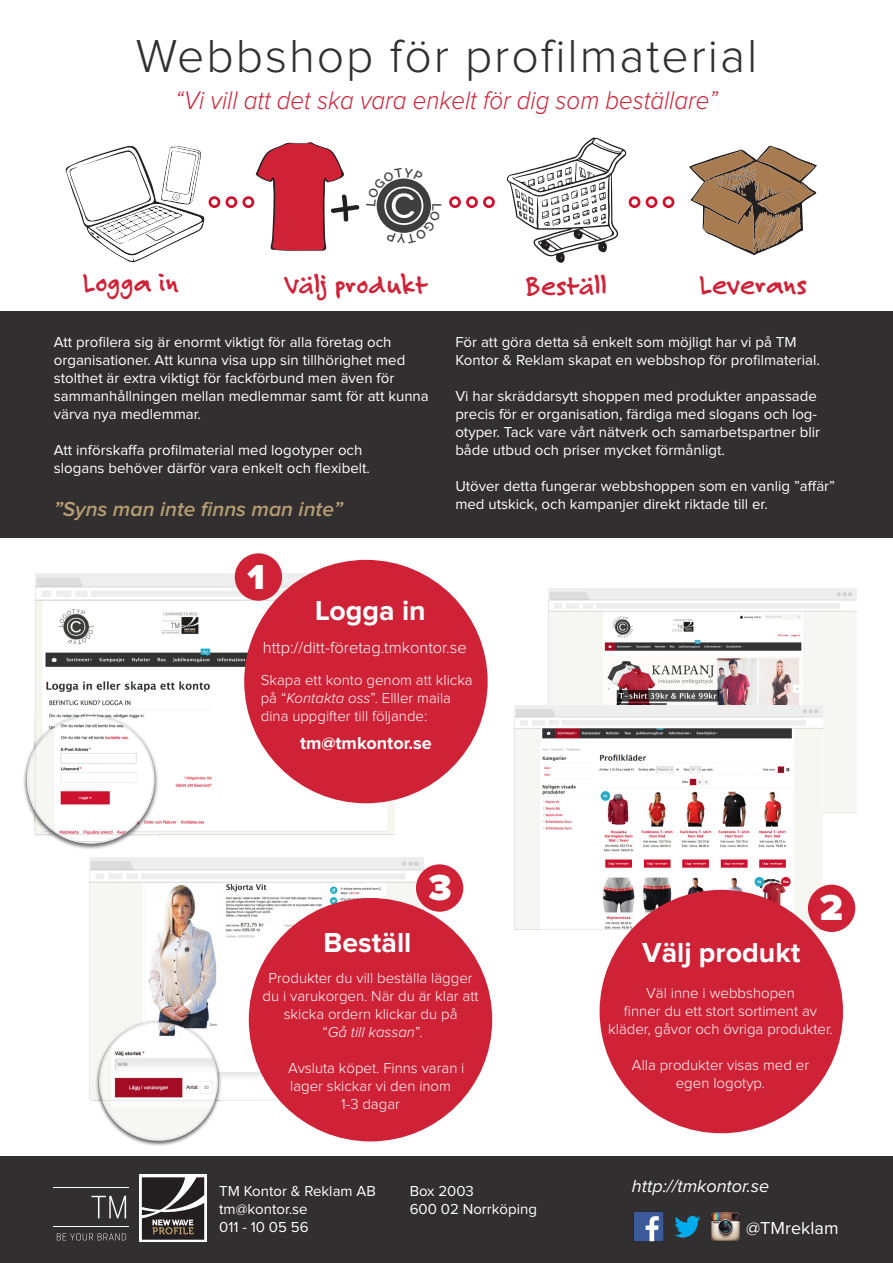
<style>
.page{position:relative;width:893px;height:1263px;background:#fff}
.page>*{position:absolute;margin:0;border:0;box-sizing:border-box;transform-origin:0 0}
.t1{font:300 48px "Proxima Nova";letter-spacing:.04em;color:#312f30}
.t2{font:900 37.5px "Proxima Nova";color:#fff}
.t3{font:900 36px "Proxima Nova";color:#fff}
.t4{font:700 28.65px "Felt Tip Roman";color:#d02237}
.t5{font:700 28.5px "Proxima Nova";color:#fff}
.t6{font:italic 300 26.4px "Proxima Nova";color:#d02237;scale:.91 1}
.t7{font:italic 600 21px "Proxima Nova";color:#b79d71}
.t8{font:18px/21.6px "Proxima Nova";color:#fff}
.t9{font:italic 18px "Proxima Nova";color:#fff}
.t10{font:700 18px "Proxima Nova";color:#fff}
.t11{font:300 16.5px "Proxima Nova";color:#fff}
.t12{font:15px/18px "Proxima Nova";color:#fff}
.t13{font:300 15px/18px "Proxima Nova";color:#fff}
.t14{font:italic 300 15px "Proxima Nova";color:#fff}
.s1{font-style:italic}
.s2{font-style:normal}
</style>
<div class="page">
<div style="left:0;top:311px;width:893px;height:227px;background:#312f30"></div>
<div style="left:1px;top:1157px;width:892px;height:106px;background:#312f30"></div>
<svg style="left:139px;top:1174px;width:68px;height:68px"></svg>
<svg style="left:142px;top:1177px;width:62px;height:63px"></svg>
<svg style="left:91px;top:1196px;width:35px;height:22px"></svg>
<svg style="left:57px;top:1233px;width:69px;height:7px"></svg>
<hr style="left:54px;top:1187px;width:75px;height:1px;background:#fff">
<hr style="left:54px;top:1226px;width:75px;height:1px;background:#fff">
<img style="left:674px;top:1215px;width:27px;height:23px">
<img style="left:711px;top:1212px;width:28px;height:29px">
<img style="left:634px;top:1212px;width:29px;height:29px">
<div style="left:629px;top:196px;width:11px;height:12px;border:3px solid #d30d2b;border-radius:50%"></div>
<div style="left:646px;top:196px;width:11px;height:12px;border:3px solid #d30d2b;border-radius:50%"></div>
<div style="left:663px;top:196px;width:11px;height:12px;border:3px solid #d30d2b;border-radius:50%"></div>
<div style="left:449px;top:196px;width:12px;height:12px;border:3px solid #d30d2b;border-radius:50%"></div>
<div style="left:466px;top:196px;width:12px;height:12px;border:3px solid #d30d2b;border-radius:50%"></div>
<div style="left:483px;top:196px;width:12px;height:12px;border:3px solid #d30d2b;border-radius:50%"></div>
<div style="left:209px;top:196px;width:11px;height:12px;border:3px solid #d30d2b;border-radius:50%"></div>
<div style="left:226px;top:196px;width:11px;height:12px;border:3px solid #d30d2b;border-radius:50%"></div>
<div style="left:242px;top:196px;width:12px;height:12px;border:3px solid #d30d2b;border-radius:50%"></div>
<svg style="left:65px;top:145px;width:140px;height:118px"></svg>
<svg style="left:256px;top:142px;width:104px;height:109px"></svg>
<svg style="left:507px;top:137px;width:120px;height:126px"></svg>
<svg style="left:689px;top:146px;width:128px;height:109px"></svg>
<img style="left:23px;top:574px;width:372px;height:275px">
<div style="left:244px;top:560px;width:244px;height:243px;background:#d02237;border-radius:50%"></div>
<img style="left:537px;top:589px;width:320px;height:224px">
<img style="left:514px;top:706px;width:309px;height:266px">
<div style="left:600px;top:890px;width:243px;height:243px;background:#d02237;border-radius:50%"></div>
<img style="left:89px;top:857px;width:334px;height:289px">
<div style="left:249px;top:898px;width:243px;height:243px;background:#d02237;border-radius:50%"></div>
<div style="left:235px;top:553px;width:47px;height:48px;background:#d02237;border-radius:50%"></div>
<div style="left:808px;top:885px;width:47px;height:47px;background:#d02237;border-radius:50%"></div>
<div style="left:416px;top:864px;width:47px;height:48px;background:#d02237;border-radius:50%"></div>
<svg style="left:376px;top:178px;width:55px;height:55px"></svg>
<p class="t1" style="left:136px;top:34px;width:623px">Webbshop för profilmaterial</p>
<p class="t6" style="left:175px;top:88px;width:598px">“Vi vill att det ska vara enkelt för dig som beställare”</p>
<p class="t4" style="left:83px;top:263px;width:98px">Logga in</p>
<p class="t4" style="left:286px;top:266px;width:144px">Välj produkt</p>
<p class="t4" style="left:525px;top:266px;width:85px">Beställ</p>
<p class="t4" style="left:699px;top:266px;width:109px">Leverans</p>
<p class="t12" style="left:54px;top:333px;width:353px">Att profilera sig är enormt viktigt för alla företag och organisationer. Att kunna visa upp sin tillhörighet med stolthet är extra viktigt för fackförbund men även för</p>
<p class="t12" style="left:54px;top:387px;width:376px">sammanhållningen mellan medlemmar samt för att kunna värva nya medlemmar.</p>
<p class="t12" style="left:54px;top:441px;width:310px">Att införskaffa profilmaterial med logotyper och</p>
<p class="t12" style="left:54px;top:459px;width:318px">slogans behöver därför vara enkelt och flexibelt.</p>
<p class="t7" style="left:54px;top:499px;width:291px">”Syns man inte finns man inte”</p>
<p class="t3" style="left:247px;top:560px;width:19px">1</p>
<p class="t12" style="left:455px;top:333px;width:343px">För att göra detta så enkelt som möjligt har vi på TM</p>
<p class="t12" style="left:455px;top:351px;width:366px">Kontor &amp; Reklam skapat en webbshop för profilmaterial.</p>
<p class="t12" style="left:455px;top:387px;width:366px">Vi har skräddarsytt shoppen med produkter anpassade precis för er organisation, färdiga med slogans och log&shy;otyper. Tack vare vårt nätverk och samarbetspartner blir både utbud och priser mycket förmånligt.</p>
<p class="t12" style="left:455px;top:477px;width:381px">Utöver detta fungerar webbshoppen som en vanlig ”affär” med utskick, och kampanjer direkt riktade till er.</p>
<p class="t8" style="left:350px;top:596px;width:99px">TM Kontor &amp;</p>
<p class="t8" style="left:350px;top:639px;width:89px">tm@kontor. se</p>
<p class="t8" style="left:350px;top:704px;width:83px">011 - 10 05<br>56</p>
<p class="t5" style="left:315px;top:597px;width:112px">Logga in</p>
<p class="t11" style="left:263px;top:640px;width:205px">http://ditt-företag.tmkontor.se</p>
<p class="t13" style="left:261px;top:672px;width:213px">Skapa ett konto genom att klicka</p>
<p class="t13" style="left:261px;top:690px;width:192px">på “<span class="s1">Kontakta oss</span>”. Elller maila dina uppgifter till följande:</p>
<p class="t10" style="left:300px;top:735px;width:133px">tm@tmkontor.se</p>
<p class="t2" style="left:428px;top:871px;width:25px">3</p>
<p class="t5" style="left:324px;top:929px;width:89px">Beställ</p>
<p class="t13" style="left:263px;top:969px;width:217px;text-align:center">Produkter du vill beställa lägger du i varukorgen. När du är klar att skicka ordern klickar du på</p>
<p class="t14" style="left:322px;top:1025px;width:102px"><span class="s2">“</span>Gå till kassan<span class="s2">”.</span></p>
<p class="t13" style="left:288px;top:1059px;width:178px">Avsluta köpet. Finns varan i lager skickar vi den inom</p>
<p class="t13" style="left:341px;top:1095px;width:60px">1-3 dagar</p>
<p class="t12" style="left:219px;top:1183px;width:158px">TM Kontor &amp; Reklam AB</p>
<p class="t12" style="left:219px;top:1201px;width:90px">tm@kontor.se</p>
<p class="t12" style="left:219px;top:1219px;width:91px">011 - 10 05 56</p>
<p class="t12" style="left:410px;top:1183px;width:66px">Box 2003</p>
<p class="t12" style="left:410px;top:1201px;width:129px">600 02 Norrköping</p>
<p class="t2" style="left:820px;top:891px;width:24px">2</p>
<p class="t5" style="left:642px;top:940px;width:160px">Välj produkt</p>
<p class="t13" style="left:646px;top:985px;width:150px">Väl inne i webbshopen</p>
<p class="t13" style="left:608px;top:1003px;width:226px;text-align:center">finner du ett stort sortiment av kläder, gåvor och övriga produkter.</p>
<p class="t13" style="left:632px;top:1057px;width:179px">Alla produkter visas med er</p>
<p class="t13" style="left:676px;top:1075px;width:91px">egen logotyp.</p>
<p class="t9" style="left:632px;top:1178px;width:139px">http://tmkontor.se</p>
<p class="t8" style="left:746px;top:1218px;width:94px">@TMreklam</p>
</div>
